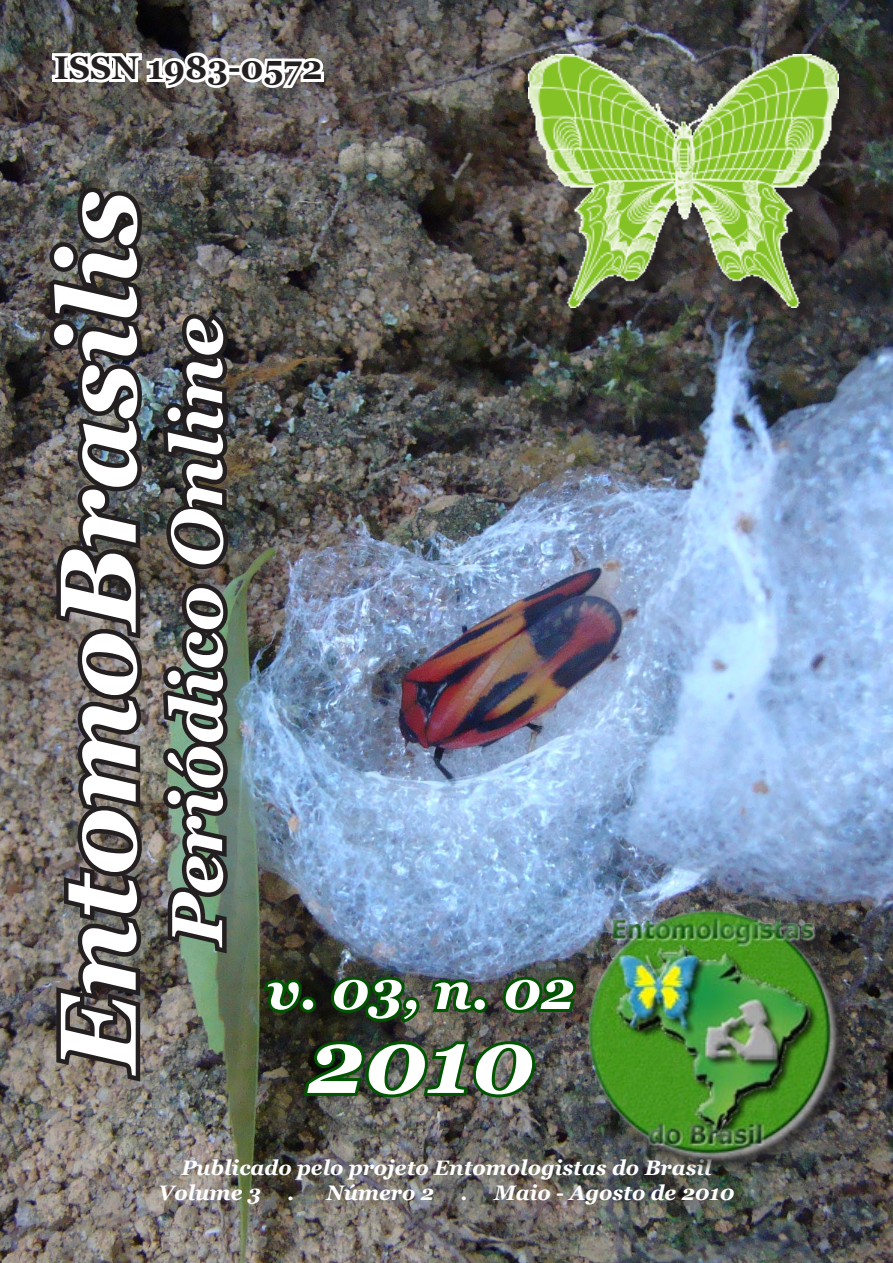
<style>
.page{position:relative;width:893px;height:1263px;background:#fff}
.page>*{position:absolute;margin:0;border:0;box-sizing:border-box;transform-origin:0 0}
.t1{font:italic 700 108px "Georgia";color:#fff}
.t2{font:italic 700 90px "Georgia";color:#fff}
.t3{font:italic 700 72px "Georgia";color:#fff}
.t4{font:italic 700 54px "Georgia";color:#fff}
.t5{font:700 33px "Georgia";color:#231f20}
.t6{font:italic 700 21px/25.2px "Georgia";color:#fff}
</style>
<div class="page">
<img style="left:0;top:0;width:893px;height:1263px">
<img style="left:42px;top:180px;width:107px;height:907px">
<img style="left:155px;top:307px;width:80px;height:652px">
<svg style="left:259px;top:974px;width:62px;height:44px;background:#15350e"></svg>
<img style="left:327px;top:972px;width:252px;height:55px">
<svg style="left:49px;top:44px;width:279px;height:49px"></svg>
<img style="left:300px;top:1037px;width:239px;height:64px">
<div style="left:531px;top:56px;width:332px;height:277px;background:#231f20;opacity:.75"></div>
<img style="left:528px;top:54px;width:311px;height:254px">
<div style="left:591px;top:913px;width:283px;height:283px;background:#231f20;opacity:.75"></div>
<img style="left:579px;top:901px;width:260px;height:260px">
<h3 class="t5" style="left:54px;top:46px;width:270px">ISSN 1983-0572</h3>
<h1 class="t1" style="left:28px;top:1073px;width:884px;rotate:-90deg">EntomoBrasilis</h1>
<h3 class="t3" style="left:150px;top:946px;width:630px;rotate:-90deg">Periódico Online</h3>
<h3 class="t4" style="left:267px;top:955px;width:309px">v. 03, n. 02</h3>
<h2 class="t2" style="left:308px;top:1003px;width:228px">2010</h2>
<p class="t6" style="left:158px;top:1155px;width:555px;text-indent:23px">Publicado pelo projeto Entomologistas do Brasil<br>Volume 3</p>
<p class="t6" style="left:326px;top:1180px;width:109px">Número 2</p>
<p class="t6" style="left:494px;top:1180px;width:242px">Maio - Agosto de 2010</p>
<p class="t6" style="left:288px;top:1180px;width:8px">.</p>
<p class="t6" style="left:461px;top:1180px;width:8px">.</p>
</div>
